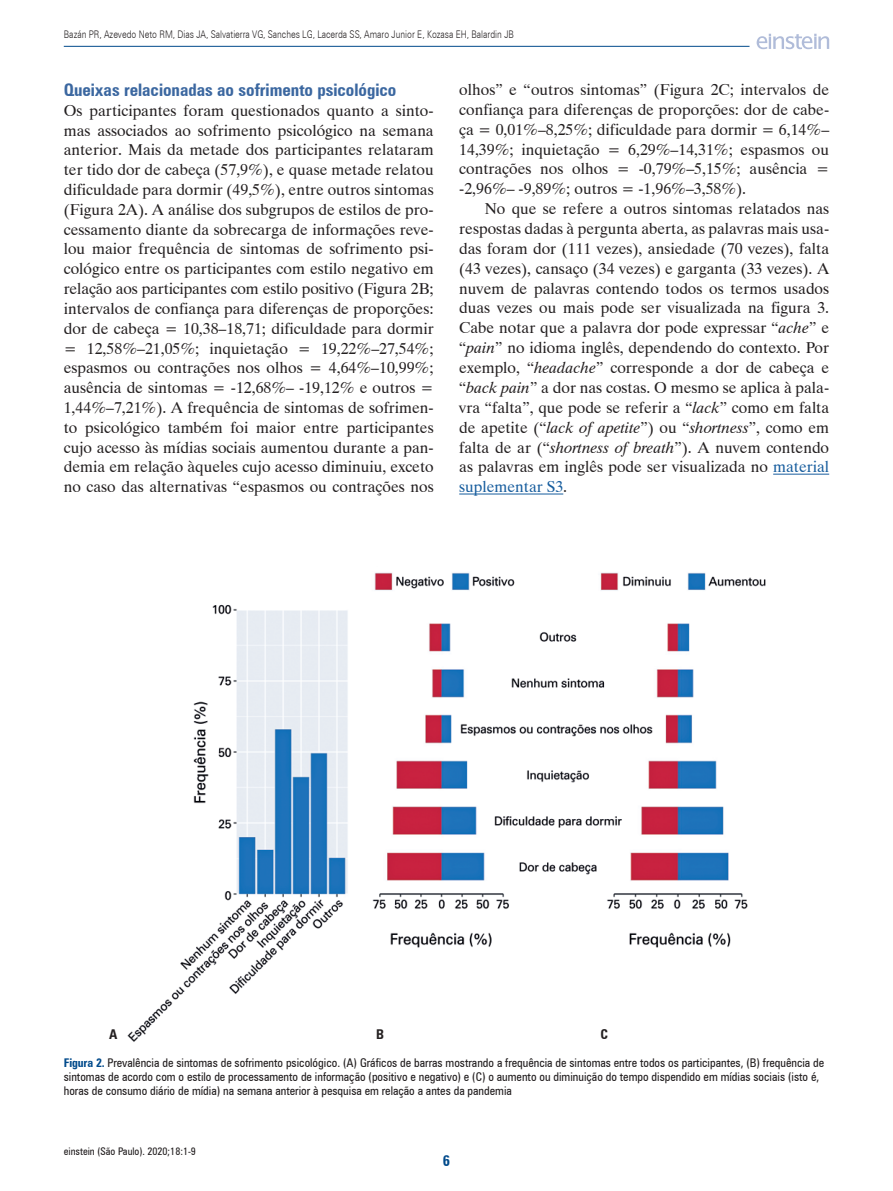
<style>
.page{position:relative;width:893px;height:1191px;background:#fff}
.page>*{position:absolute;margin:0;border:0;box-sizing:border-box;transform-origin:0 0}
.t1{font:700 condensed 17.25px "Zurich BT";color:#3b67a0}
.t2{font:15.75px/19.8px "Dutch 801 BT";color:#231f20;text-align:justify}
.t3{font:700 condensed 15px "Zurich BT";color:#004a8b}
.t4{font:700 condensed 13.5px "Zurich BT";color:#231f20}
.t5{font:condensed 12px/14.2px "Zurich BT";color:#231f20}
.t6{font:300 10.5px "Zurich BT";color:#231f20;scale:.8 1}
.t7{font:condensed 10.5px "Zurich BT";color:#231f20}
.s1{font-style:italic}
.s2{color:#175d9e}
.s3{font-weight:700;color:#004a8b}
</style>
<div class="page">
<svg style="left:757px;top:34px;width:72px;height:15px"></svg>
<hr style="left:64px;top:46px;width:685px;height:1px;background:#004a8b">
<hr style="left:773px;top:474px;width:56px;height:1px;background:#175d9e">
<hr style="left:459px;top:493px;width:104px;height:1px;background:#175d9e">
<img style="left:127px;top:572px;width:639px;height:470px">
<p class="t6" style="left:64px;top:28px;width:564px">Bazán PR, Azevedo Neto RM, Dias JA, Salvatierra VG, Sanches LG, Lacerda SS, Amaro Junior E, Kozasa EH, Balardin JB</p>
<p class="t1" style="left:64px;top:79px;width:334px">Queixas relacionadas ao sofrimento psicológico</p>
<p class="t2" style="left:64px;top:100px;width:371px">Os participantes foram questionados quanto a sinto&shy;mas associados ao sofrimento psicológico na semana anterior. Mais da metade dos participantes relataram ter tido dor de cabeça (57,9%), e quase metade relatou dificuldade para dormir (49,5%), entre outros sintomas (Figura 2A). A análise dos subgrupos de estilos de pro&shy;cessamento diante da sobrecarga de informações reve&shy;lou maior frequência de sintomas de sofrimento psi&shy;cológico entre os participantes com estilo negativo em relação aos participantes com estilo positivo (Figura 2B; intervalos de confiança para diferenças de proporções: dor de cabeça = 10,38–18,71; dificuldade para dormir = 12,58%–21,05%; inquietação = 19,22%–27,54%; espasmos ou contrações nos olhos = 4,64%–10,99%; ausência de sintomas = -12,68%– -19,12% e outros = 1,44%–7,21%). A frequência de sintomas de sofrimen&shy;to psicológico também foi maior entre participantes cujo acesso às mídias sociais aumentou durante a pan&shy;demia em relação àqueles cujo acesso diminuiu, exceto no caso das alternativas “espasmos ou contrações nos</p>
<p class="t2" style="left:459px;top:79px;width:371px">olhos” e “outros sintomas” (Figura 2C; intervalos de confiança para diferenças de proporções: dor de cabe&shy;ça = 0,01%–8,25%; dificuldade para dormir = 6,14%– 14,39%; inquietação = 6,29%–14,31%; espasmos ou contrações nos olhos = -0,79%–5,15%; ausência = -2,96%– -9,89%; outros = -1,96%–3,58%).</p>
<p class="t2" style="left:459px;top:199px;width:371px;text-indent:26px">No que se refere a outros sintomas relatados nas respostas dadas à pergunta aberta, as palavras mais usa&shy;das foram dor (111 vezes), ansiedade (70 vezes), falta (43 vezes), cansaço (34 vezes) e garganta (33 vezes). A nuvem de palavras contendo todos os termos usados duas vezes ou mais pode ser visualizada na figura 3.<br>Cabe notar que a palavra dor pode expressar “<span class="s1">ache</span>” e “<span class="s1">pain</span>” no idioma inglês, dependendo do contexto. Por exemplo, “<span class="s1">headache</span>” corresponde a dor de cabeça e “<span class="s1">back pain</span>” a dor nas costas. O mesmo se aplica à pala&shy;vra “falta”, que pode se referir a “<span class="s1">lack</span>” como em falta de apetite (“<span class="s1">lack of apetite</span>”) ou “<span class="s1">shortness</span>”, como em falta de ar (“<span class="s1">shortness of breath</span>”). A nuvem contendo as palavras em inglês pode ser visualizada no <span class="s2">material suplementar S3</span>.</p>
<p class="t4" style="left:109px;top:1025px;width:10px">A</p>
<p class="t4" style="left:376px;top:1025px;width:9px">B</p>
<p class="t4" style="left:600px;top:1025px;width:9px">C</p>
<p class="t5" style="left:64px;top:1055px;width:762px"><span class="s3">Figura 2.</span> Prevalência de sintomas de sofrimento psicológico. (A) Gráficos de barras mostrando a frequência de sintomas entre todos os participantes, (B) frequência de sintomas de acordo com o estilo de processamento de informação (positivo e negativo) e (C) o aumento ou diminuição do tempo dispendido em mídias sociais (isto é, horas de consumo diário de mídia) na semana anterior à pesquisa em relação a antes da pandemia</p>
<p class="t7" style="left:64px;top:1144px;width:134px">einstein (São Paulo). 2020;18:1-9</p>
<p class="t3" style="left:443px;top:1151px;width:9px">6</p>
</div>
